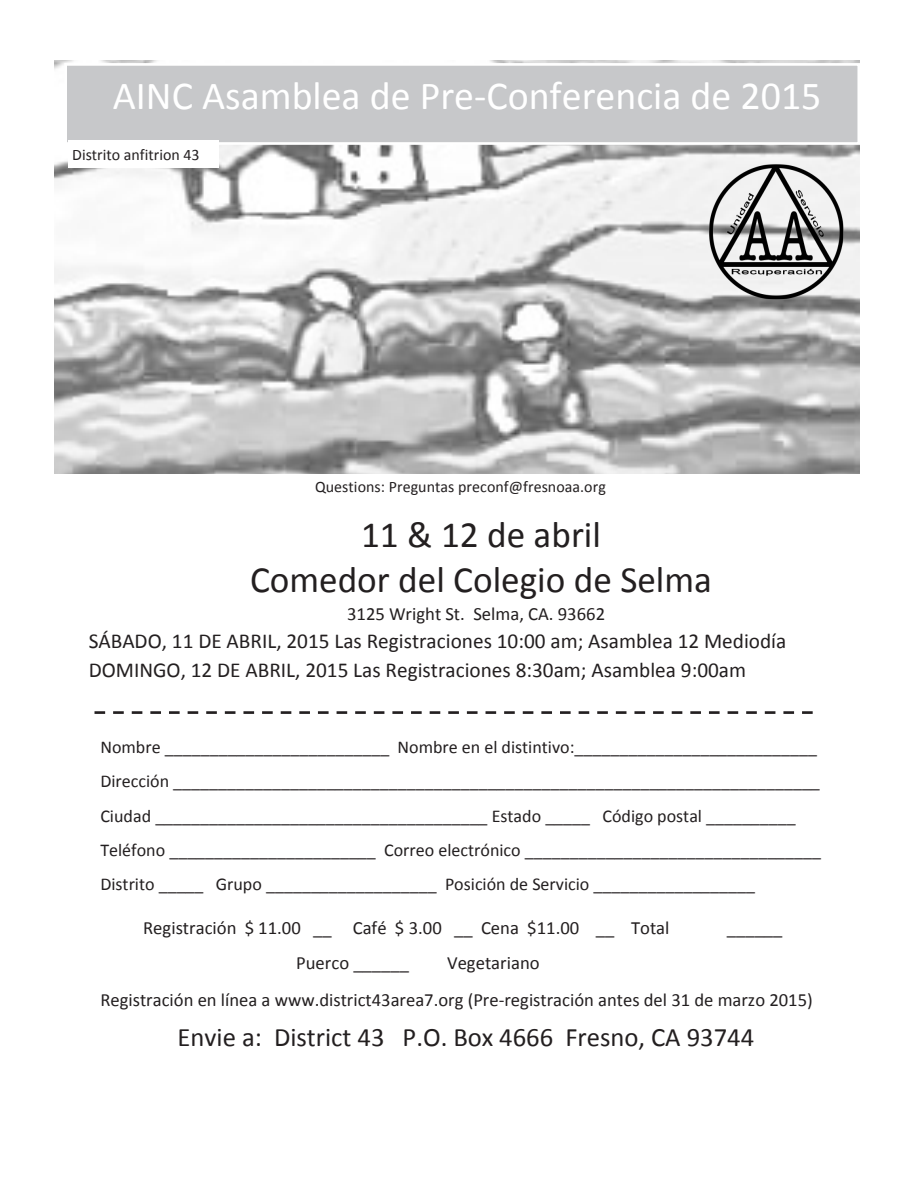
<style>
.page{position:relative;width:918px;height:1188px;background:#fff}
.page>*{position:absolute;margin:0;border:0;box-sizing:border-box;transform-origin:0 0}
.t1{font:39.9px "Calibri";color:#fff}
.t2{font:37.2px/45.5px "Calibri";color:#231f20;text-align:center}
.t3{font:26.7px "Calibri";color:#231f20}
.t4{font:21.3px/29.1px "Calibri";color:#231f20}
.t5{font:18.6px/37.8px "Calibri";color:#231f20}
.t6{font:18px/34px "Calibri";color:#231f20}
.t7{font:15.9px "Calibri";letter-spacing:.005em;color:#231f20}
</style>
<div class="page">
<img style="left:54px;top:61px;width:806px;height:412px">
<div style="left:66px;top:64px;width:793px;height:80px;background:#c7c8ca"></div>
<div style="left:64px;top:63px;width:796px;height:82px;border:3px solid #fff"></div>
<img style="left:787px;top:60px;width:73px;height:102px">
<div style="left:69px;top:140px;width:150px;height:28px;background:#fff"></div>
<svg style="left:95px;top:711px;width:718px;height:3px"></svg>
<img style="left:708px;top:163px;width:138px;height:138px">
<p class="t1" style="left:113px;top:71px;width:710px">AINC Asamblea de Pre-Conferencia de 2015</p>
<p class="t7" style="left:72px;top:144px;width:129px">Distrito anfitrion 43</p>
<p class="t7" style="left:315px;top:477px;width:292px">Questions: Preguntas preconf@fresnoaa.org</p>
<p class="t2" style="left:250px;top:512px;width:464px">11 &amp; 12 de abril<br>Comedor del Colegio de Selma</p>
<p class="t5" style="left:347px;top:595px;width:260px">3125 Wright St. Selma, CA. 93662</p>
<p class="t4" style="left:89px;top:627px;width:699px">SÁBADO, 11 DE ABRIL, 2015 Las Registraciones 10:00 am; Asamblea 12 Mediodía<br>DOMINGO, 12 DE ABRIL, 2015 Las Registraciones 8:30am; Asamblea 9:00am</p>
<p class="t6" style="left:100px;top:730px;width:722px">Nombre _________________________ Nombre en el distintivo:___________________________ Dirección ________________________________________________________________________ Ciudad _____________________________________ Estado _____ Código postal __________ Teléfono _______________________ Correo electrónico _________________________________ Distrito _____ Grupo ___________________ Posición de Servicio __________________</p>
<p class="t5" style="left:143px;top:909px;width:528px">Registración $ 11.00 __ Café $ 3.00 __ Cena $11.00 __ Total</p>
<p class="t5" style="left:727px;top:908px;width:57px">______</p>
<p class="t5" style="left:100px;top:944px;width:714px;text-indent:347px">Vegetariano<br>Registración en línea a www.district43area7.org (Pre-registración antes del 31 de marzo 2015)</p>
<p class="t5" style="left:296px;top:944px;width:114px">Puerco ______</p>
<p class="t3" style="left:178px;top:1020px;width:578px">Envie a: District 43 P.O. Box 4666 Fresno, CA 93744</p>
</div>
